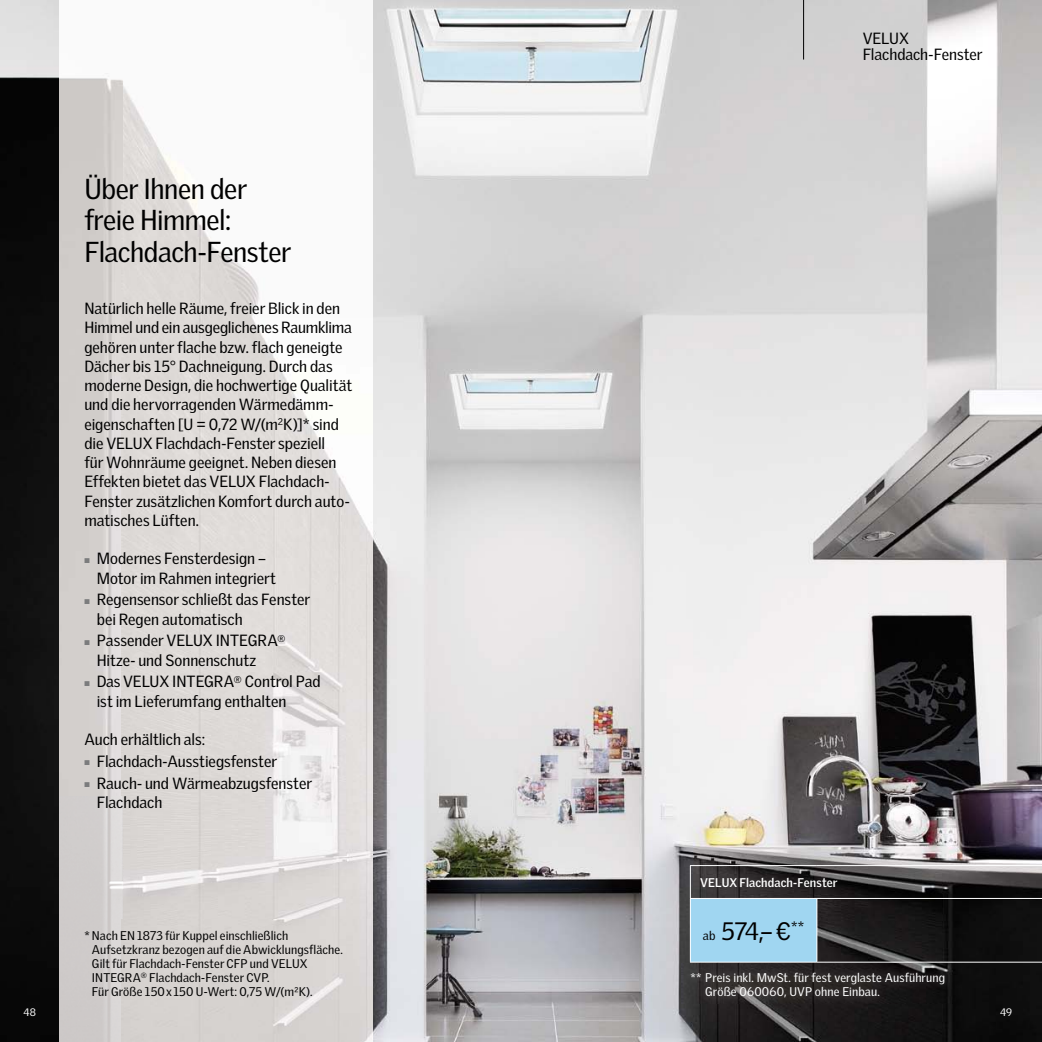
<style>
.page{position:relative;width:1042px;height:1042px;background:#fff}
.page>*{position:absolute;margin:0;border:0;box-sizing:border-box;transform-origin:0 0}
.t1{font:28px/31.5px "Velux Gothic";letter-spacing:-.015em;color:#000}
.t2{font:24.5px "Velux Gothic";color:#000}
.t3{font:15.75px/19.2px "Velux Gothic";color:#000}
.t4{font:12.25px/14px "Velux Gothic";letter-spacing:.005em;color:#000}
.t5{font:12.25px/14px "Velux Gothic";letter-spacing:.01em;color:#fff}
.t6{font:700 12.25px "Velux Gothic";letter-spacing:.005em;color:#fff}
.t7{font:10.5px "Velux Gothic";color:#fff}
.s1{color:#7b7c7d}
.s2{font-size:12.25px}
</style>
<div class="page">
<img style="left:0;top:0;width:1042px;height:1042px">
<img style="left:60px;top:0;width:313px;height:1042px">
<hr style="left:803px;top:0;width:1px;height:60px;background:#000">
<img style="left:681px;top:963px;width:271px;height:41px">
<div style="left:690px;top:898px;width:127px;height:64px;background:#a0d6f1"></div>
<hr style="left:690px;top:865px;width:127px;height:1px;background:#fff">
<hr style="left:690px;top:866px;width:1px;height:32px;background:#fff">
<hr style="left:817px;top:865px;width:225px;height:1px;background:#fff">
<hr style="left:690px;top:898px;width:127px;height:1px;background:#fff">
<hr style="left:690px;top:899px;width:1px;height:62px;background:#fff">
<hr style="left:817px;top:898px;width:225px;height:1px;background:#fff">
<hr style="left:816px;top:899px;width:1px;height:62px;background:#fff">
<hr style="left:690px;top:961px;width:127px;height:1px;background:#fff">
<hr style="left:817px;top:961px;width:225px;height:1px;background:#fff">
<h1 class="t1" style="left:84px;top:172px;width:208px">Über Ihnen der freie Himmel:<br>Flachdach-Fenster</h1>
<p class="t3" style="left:84px;top:298px;width:269px">Natürlich helle Räume, freier Blick in den Himmel und ein ausgeglichenes Raumklima gehören unter flache bzw. flach geneigte Dächer bis 15° Dachneigung. Durch das moderne Design, die hochwertige Qualität und die hervorragenden Wärmedämm&shy;eigenschaften [U = 0,72 W/(m<sup>2</sup>K)]* sind die VELUX Flachdach-Fenster speziell<br>für Wohnräume geeignet. Neben diesen Effekten bietet das VELUX Flachdach-Fenster zusätzlichen Komfort durch auto&shy;matisches Lüften.</p>
<p class="t3" style="left:97px;top:549px;width:181px;text-indent:-12px"><span class="s1">■</span> Modernes Fensterdesign –<br>Motor im Rahmen integriert</p>
<p class="t3" style="left:97px;top:590px;width:215px;text-indent:-12px"><span class="s1">■</span> Regensensor schließt das Fenster bei Regen automatisch</p>
<p class="t3" style="left:97px;top:631px;width:190px;text-indent:-12px"><span class="s1">■</span> Passender VELUX INTEGRA<sup>®<br></sup>Hitze- und Sonnenschutz</p>
<p class="t3" style="left:97px;top:672px;width:225px;text-indent:-12px"><span class="s1">■</span> Das VELUX INTEGRA<sup>®</sup> Control Pad ist im Lieferumfang enthalten</p>
<p class="t3" style="left:84px;top:729px;width:122px">Auch erhältlich als:</p>
<p class="t3" style="left:84px;top:751px;width:194px"><span class="s1">■</span> Flachdach-Ausstiegsfenster</p>
<p class="t3" style="left:97px;top:773px;width:217px;text-indent:-12px"><span class="s1">■</span> Rauch- und Wärmeabzugsfenster<br>Flachdach</p>
<p class="t4" style="left:92px;top:928px;width:252px;text-indent:-8px">* Nach EN 1873 für Kuppel einschließlich Aufsetzkranz bezogen auf die Abwicklungsfläche.<br>Gilt für Flachdach-Fenster CFP und VELUX INTEGRA<sup>®</sup> Flachdach-Fenster CVP.<br>Für Größe 150 x 150 U-Wert: 0,75 W/(m²K).</p>
<p class="t3" style="left:862px;top:30px;width:121px;line-height:15.8px">VELUX<br>Flachdach-Fenster</p>
<p class="t6" style="left:700px;top:874px;width:139px">VELUX Flachdach-Fenster</p>
<h2 class="t2" style="left:703px;top:916px;width:103px"><span class="s2">ab</span> 574,– €<sup>**</sup></h2>
<p class="t5" style="left:705px;top:970px;width:241px;text-indent:-15px">** Preis inkl. MwSt. für fest verglaste Ausführung<br>Größe 060060, UVP ohne Einbau.</p>
<p class="t7" style="left:24px;top:1006px;width:14px">48</p>
<p class="t7" style="left:1000px;top:1006px;width:14px">49</p>
</div>
